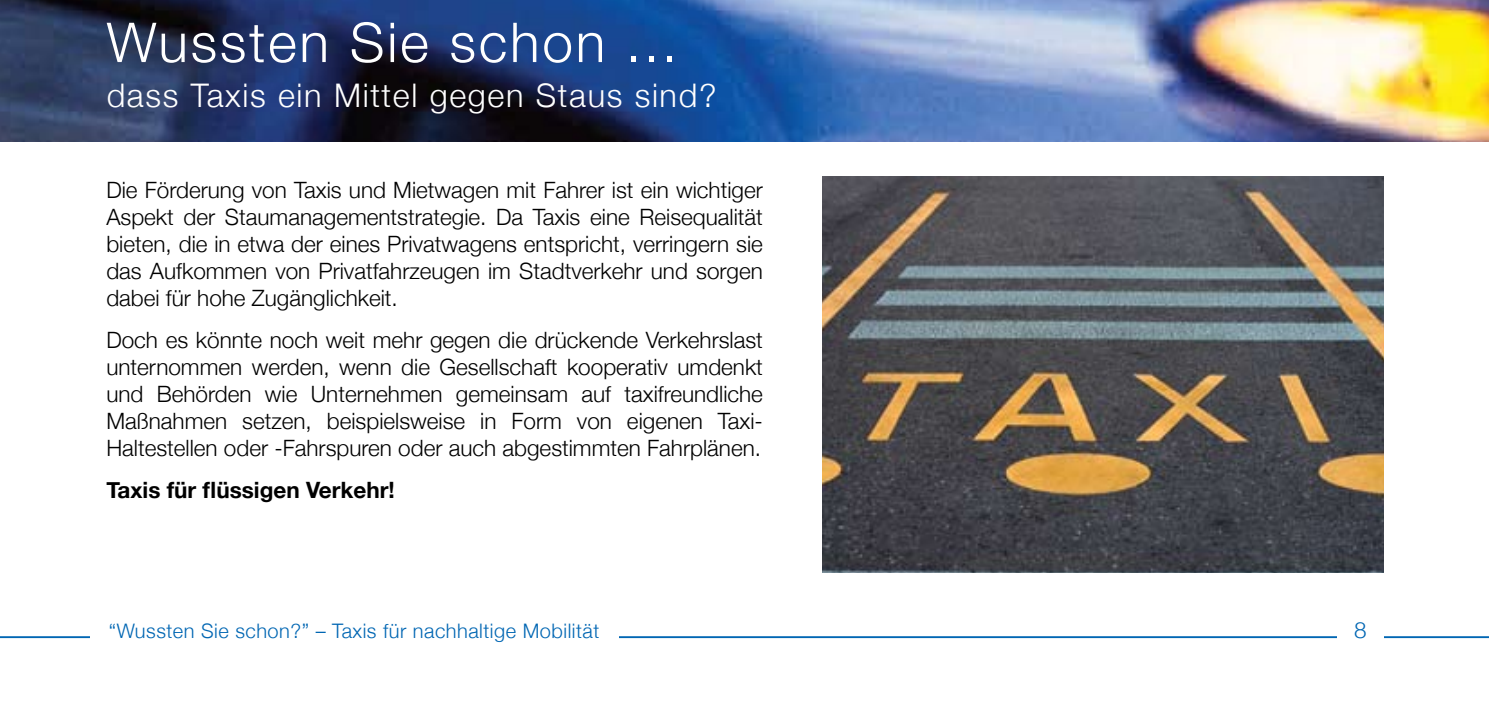
<style>
.page{position:relative;width:1489px;height:709px;background:#fff}
.page>*{position:absolute;margin:0;border:0;box-sizing:border-box;transform-origin:0 0}
.t1{font:300 55px "Helvetica Neue";letter-spacing:.05em;color:#fff}
.t2{font:300 32.5px "Helvetica Neue";letter-spacing:.05em;color:#fff}
.t3{font:300 22.5px/27px "Helvetica Neue";color:#000;text-align:justify}
.t4{font:700 22.5px "Helvetica Neue";color:#000}
.t5{font:300 22.5px "Helvetica Neue";color:#0066b3}
.t6{font:300 20px "Helvetica Neue";letter-spacing:.025em;color:#0066b3}
</style>
<div class="page">
<img style="left:0;top:0;width:1488px;height:142px">
<hr style="left:0;top:636px;width:1488px;height:2px;background:#0066b3">
<div style="left:1336px;top:616px;width:47px;height:29px;background:#fff"></div>
<div style="left:90px;top:619px;width:528px;height:36px;background:#fff"></div>
<img style="left:822px;top:177px;width:561px;height:395px">
<h1 class="t1" style="left:107px;top:9px;width:572px">Wussten Sie schon ...</h1>
<h2 class="t2" style="left:107px;top:76px;width:611px">dass Taxis ein Mittel gegen Staus sind?</h2>
<p class="t3" style="left:106px;top:176px;width:658px">Die Förderung von Taxis und Mietwagen mit Fahrer ist ein wichtiger Aspekt der Staumanagementstrategie. Da Taxis eine Reisequalität bieten, die in etwa der eines Privatwagens entspricht, verringern sie das Aufkommen von Privatfahrzeugen im Stadtverkehr und sorgen dabei für hohe Zugänglichkeit.</p>
<p class="t3" style="left:106px;top:326px;width:658px">Doch es könnte noch weit mehr gegen die drückende Verkehrslast unternommen werden, wenn die Gesellschaft kooperativ umdenkt und Behörden wie Unternehmen gemeinsam auf taxifreundliche Maßnahmen setzen, beispielsweise in Form von eigenen Taxi-Haltestellen oder ‑Fahrspuren oder auch abgestimmten Fahrplänen.</p>
<p class="t4" style="left:106px;top:476px;width:290px">Taxis für flüssigen Verkehr!</p>
<p class="t6" style="left:109px;top:619px;width:492px">“Wussten Sie schon?” – Taxis für nachhaltige Mobilität</p>
<p class="t5" style="left:1353px;top:616px;width:14px">8</p>
</div>
